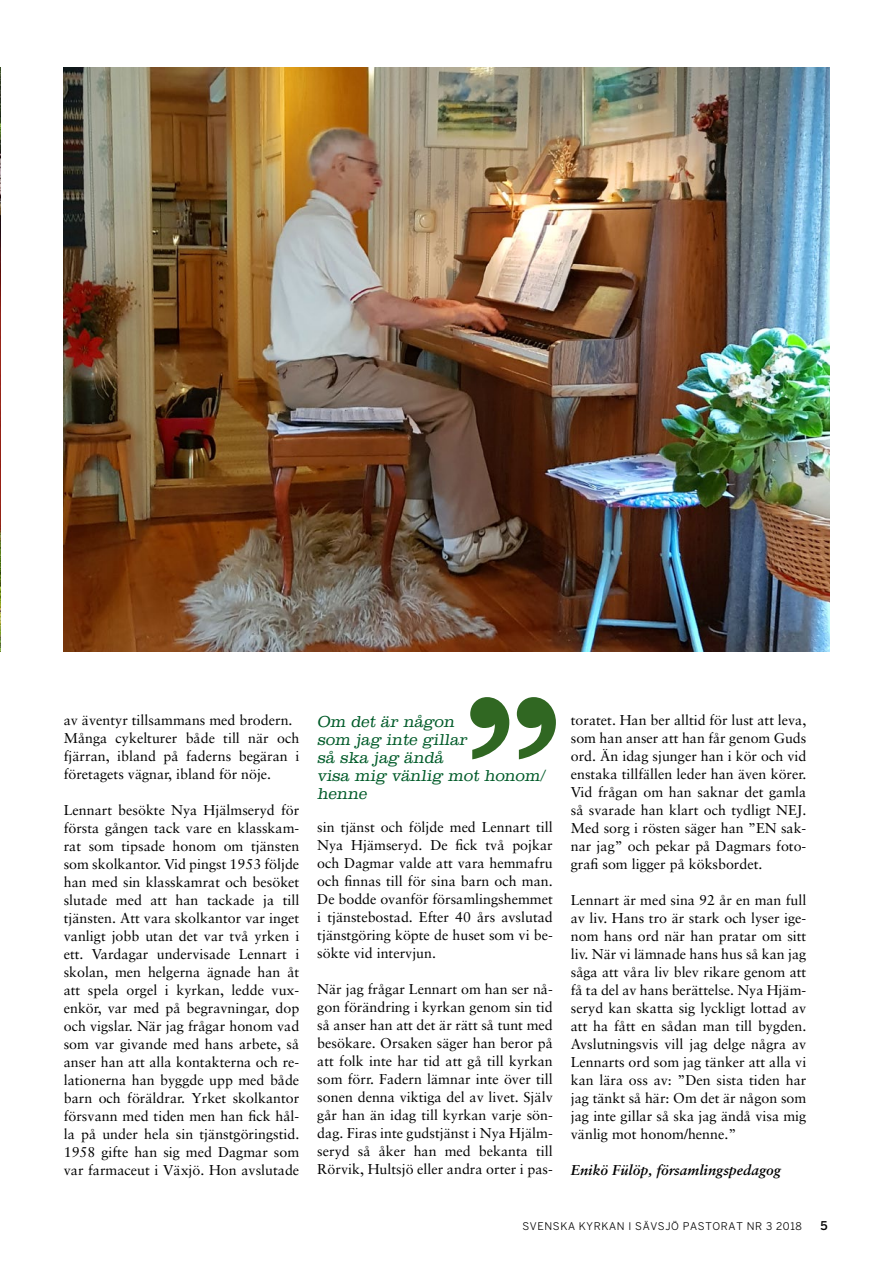
<style>
.page{position:relative;width:893px;height:1263px;background:#fff}
.page>*{position:absolute;margin:0;border:0;box-sizing:border-box;transform-origin:0 0}
.t1{font:300 16.5px/18px "Clarendon";color:#005b29}
.t2{font:14.25px/18px "Sabon";color:#000;text-align:justify}
.t3{font:italic 700 14.25px "Sabon";color:#000}
.t4{font:500 12px "Benton Sans";color:#000}
.t5{font:10.5px "Benton Sans";letter-spacing:.06em;color:#000}
</style>
<div class="page">
<img style="left:0;top:67px;width:1px;height:585px">
<svg style="left:470px;top:697px;width:86px;height:62px"></svg>
<img style="left:64px;top:67px;width:765px;height:585px">
<p class="t2" style="left:64px;top:711px;width:237px;text-align:left">av äventyr tillsammans med brodern.<br>Många cykelturer både till när och fjärran, ibland på faderns begäran i företagets vägnar, ibland för nöje.</p>
<p class="t2" style="left:64px;top:801px;width:237px">Lennart besökte Nya Hjälmseryd för första gången tack vare en klasskam&shy;rat som tipsade honom om tjänsten som skolkantor. Vid pingst 1953 följde han med sin klasskamrat och besöket slutade med att han tackade ja till tjänsten. Att vara skolkantor var inget vanligt jobb utan det var två yrken i ett. Vardagar undervisade Lennart i skolan, men helgerna ägnade han åt att spela orgel i kyrkan, ledde vux&shy;enkör, var med på begravningar, dop och vigslar. När jag frågar honom vad som var givande med hans arbete, så anser han att alla kontakterna och re&shy;lationerna han byggde upp med både barn och föräldrar. Yrket skolkantor försvann med tiden men han fick hål&shy;la på under hela sin tjänstgöringstid.<br>1958 gifte han sig med Dagmar som var farmaceut i Växjö. Hon avslutade</p>
<p class="t1" style="left:317px;top:712px;width:232px">Om det är någon<br>som j ag inte gillar<br>så ska j ag ändå<br>visa mig vänlig mot honom/ henne</p>
<p class="t2" style="left:317px;top:818px;width:237px">sin tjänst och följde med Lennart till Nya Hjämseryd. De fick två pojkar och Dagmar valde att vara hemmafru och finnas till för sina barn och man.<br>De bodde ovanför församlingshemmet i tjänstebostad. Efter 40 års avslutad tjänstgöring köpte de huset som vi be&shy;sökte vid intervjun.</p>
<p class="t2" style="left:317px;top:980px;width:237px">När jag frågar Lennart om han ser nå&shy;gon förändring i kyrkan genom sin tid så anser han att det är rätt så tunt med besökare. Orsaken säger han beror på att folk inte har tid att gå till kyrkan som förr. Fadern lämnar inte över till sonen denna viktiga del av livet. Själv går han än idag till kyrkan varje sön&shy;dag. Firas inte gudstjänst i Nya Hjälm&shy;seryd så åker han med bekanta till Rörvik, Hultsjö eller andra orter i pas-</p>
<p class="t2" style="left:571px;top:711px;width:237px">toratet. Han ber alltid för lust att leva, som han anser att han får genom Guds ord. Än idag sjunger han i kör och vid enstaka tillfällen leder han även körer.<br>Vid frågan om han saknar det gamla så svarade han klart och tydligt NEJ.<br>Med sorg i rösten säger han ”EN sak&shy;nar jag” och pekar på Dagmars foto&shy;grafi som ligger på köksbordet.</p>
<p class="t2" style="left:571px;top:891px;width:237px">Lennart är med sina 92 år en man full av liv. Hans tro är stark och lyser ige&shy;nom hans ord när han pratar om sitt liv. När vi lämnade hans hus så kan jag såga att våra liv blev rikare genom att få ta del av hans berättelse. Nya Hjäm&shy;seryd kan skatta sig lyckligt lottad av att ha fått en sådan man till bygden.<br>Avslutningsvis vill jag delge några av Lennarts ord som jag tänker att alla vi kan lära oss av: ”Den sista tiden har jag tänkt så här: Om det är någon som jag inte gillar så ska jag ändå visa mig vänlig mot honom/henne.”</p>
<p class="t3" style="left:571px;top:1161px;width:212px">Enikö Fülöp, församlingspedagog</p>
<p class="t5" style="left:522px;top:1220px;width:281px">SVENSKA KYRKAN I SÄVSJÖ PASTORAT NR 3 2018</p>
<p class="t4" style="left:820px;top:1218px;width:9px">5</p>
</div>
